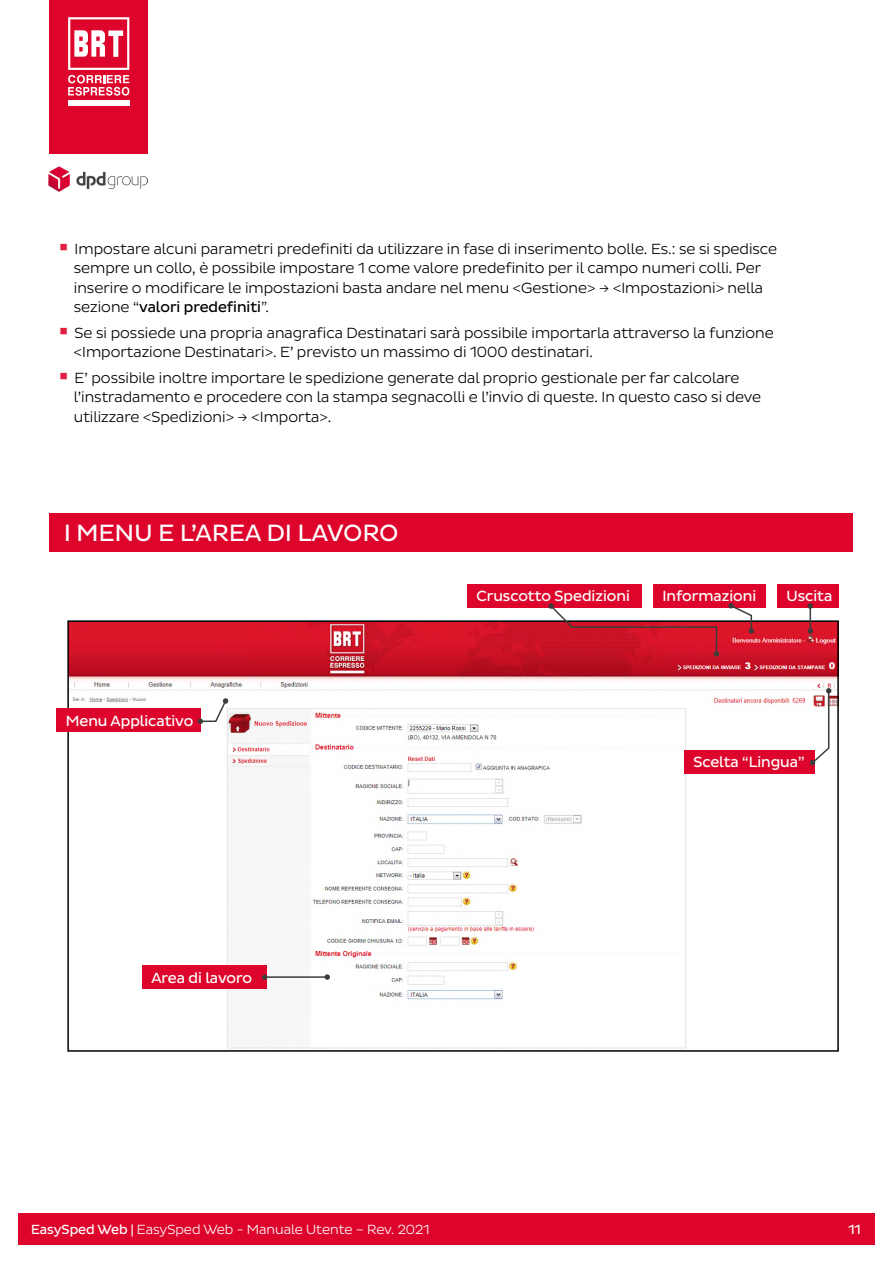
<style>
.page{position:relative;width:893px;height:1263px;background:#fff}
.page>*{position:absolute;margin:0;border:0;box-sizing:border-box;transform-origin:0 0}
.t1{font:24px "Pluto Sans DPD Regular";letter-spacing:.015em;color:#fff}
.t2{font:15px/19.5px "Pluto Sans DPD Light";color:#000}
.t3{font:15px "Pluto Sans DPD Regular";color:#fff}
.t4{font:15px "Pluto Sans DPD Regular";color:#000}
.t5{font:13.5px "Pluto Sans DPD Light";color:#fff}
.t6{font:13.5px "Pluto Sans DPD Regular";color:#fff}
.s1{font-family:"Arial";font-weight:700;font-size:24px;color:#e01e40}
.s2{font-family:"Pluto Sans DPD Light"}
.s3{font-family:"Pluto Sans DPD Regular"}
</style>
<div class="page">
<div style="left:49px;top:0;width:99px;height:153px;background:#dd052b"></div>
<div style="left:68px;top:101px;width:61px;height:5px;background:#fff"></div>
<svg style="left:68px;top:17px;width:61px;height:79px"></svg>
<img style="left:49px;top:166px;width:99px;height:26px">
<div style="left:18px;top:1213px;width:857px;height:32px;background:#dd052b"></div>
<div style="left:49px;top:513px;width:804px;height:38px;background:#dd052b"></div>
<img style="left:70px;top:623px;width:766px;height:426px">
<div style="left:56px;top:708px;width:144px;height:24px;background:#dd052b"></div>
<div style="left:142px;top:965px;width:124px;height:24px;background:#dd052b"></div>
<div style="left:684px;top:750px;width:130px;height:23px;background:#dd052b"></div>
<div style="left:653px;top:584px;width:112px;height:24px;background:#dd052b"></div>
<div style="left:467px;top:584px;width:174px;height:24px;background:#dd052b"></div>
<div style="left:777px;top:584px;width:61px;height:24px;background:#dd052b"></div>
<svg style="left:548px;top:603px;width:171px;height:54px"></svg>
<svg style="left:728px;top:603px;width:26px;height:31px"></svg>
<svg style="left:198px;top:698px;width:30px;height:26px"></svg>
<svg style="left:810px;top:688px;width:21px;height:77px"></svg>
<svg style="left:262px;top:974px;width:68px;height:6px"></svg>
<hr style="left:809px;top:606px;width:2px;height:25px;background:#3c3c3b">
<svg style="left:807px;top:603px;width:6px;height:6px"></svg>
<svg style="left:808px;top:628px;width:5px;height:6px"></svg>
<p class="t2" style="left:59px;top:239px;width:719px;text-align:center"><span class="s1">▪</span> Impostare alcuni parametri predefiniti da utilizzare in fase di inserimento bolle. Es.: se si spedisce sempre un collo, è possibile impostare 1 come valore predefinito per il campo numeri colli. Per inserire o modificare le impostazioni basta andare nel menu &lt;Gestione&gt; –&gt; &lt;Impostazioni&gt; nella</p>
<p class="t4" style="left:74px;top:298px;width:197px"><span class="s2">sezione “</span>valori predefiniti<span class="s2">”.</span></p>
<p class="t2" style="left:74px;top:323px;width:701px;text-indent:-14px"><span class="s1">▪</span> Se si possiede una propria anagrafica Destinatari sarà possibile importarla attraverso la funzione &lt;Importazione Destinatari&gt;. E’ previsto un massimo di 1000 destinatari.</p>
<p class="t2" style="left:74px;top:368px;width:689px;text-indent:-14px"><span class="s1">▪</span> E’ possibile inoltre importare le spedizione generate dal proprio gestionale per far calcolare l’instradamento e procedere con la stampa segnacolli e l’invio di queste. In questo caso si deve utilizzare &lt;Spedizioni&gt; -&gt; &lt;Importa&gt;.</p>
<h1 class="t1" style="left:64px;top:519px;width:336px">I MENU E L’AREA DI LAVORO</h1>
<p class="t3" style="left:66px;top:712px;width:129px">Menu Applicativo</p>
<p class="t3" style="left:476px;top:588px;width:155px">Cruscotto Spedizioni</p>
<p class="t3" style="left:662px;top:588px;width:95px">Informazioni</p>
<p class="t3" style="left:786px;top:588px;width:47px">Uscita</p>
<p class="t3" style="left:693px;top:754px;width:112px">Scelta “Lingua”</p>
<p class="t3" style="left:151px;top:969px;width:102px">Area di lavoro</p>
<p class="t5" style="left:31px;top:1222px;width:400px"><span class="s3">EasySped Web |</span> EasySped Web - Manuale Utente – Rev. 2021</p>
<p class="t6" style="left:848px;top:1222px;width:14px">11</p>
</div>
